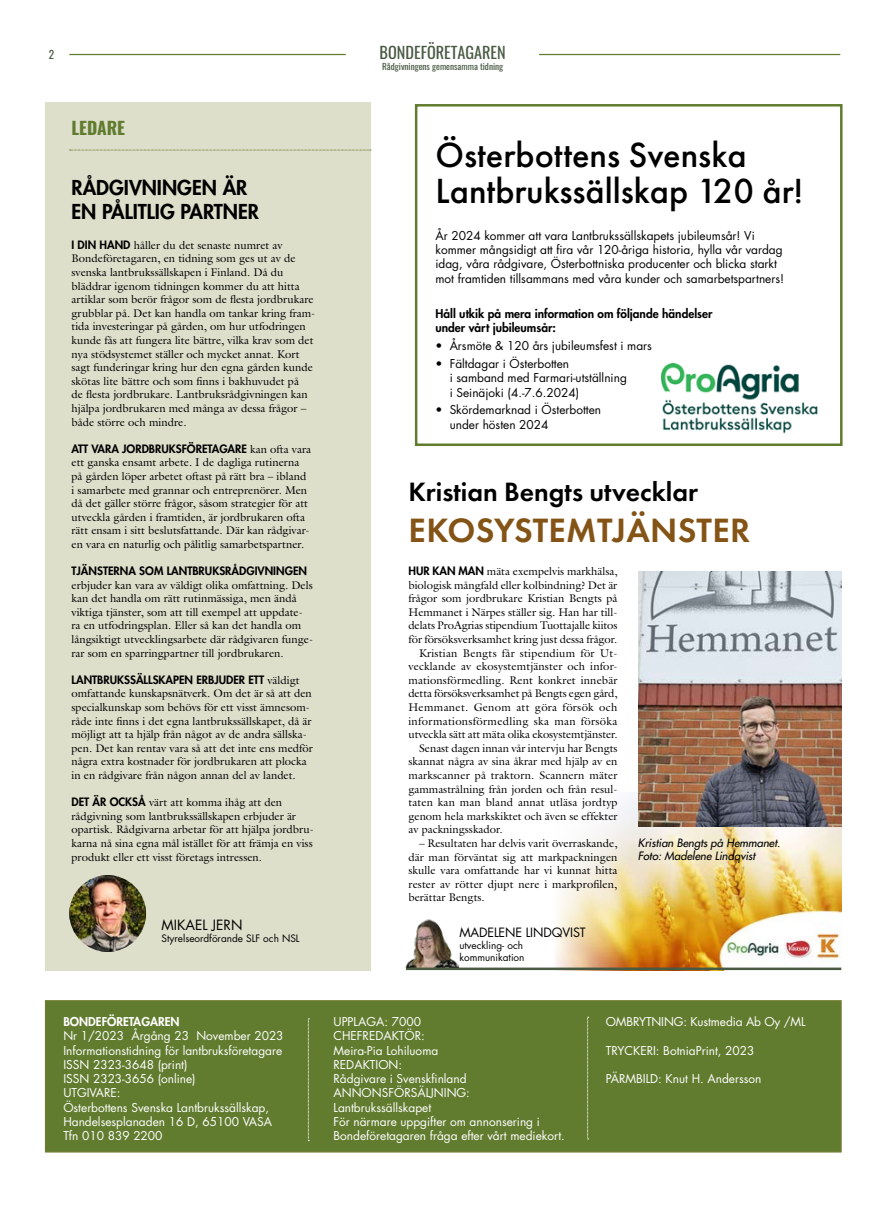
<style>
.page{position:relative;width:886px;height:1205px;background:#fff}
.page>*{position:absolute;margin:0;border:0;box-sizing:border-box;transform-origin:0 0}
.t1{font:500 36.25px/36.2px "Futura PT";color:#000}
.t2{font:600 35px "Futura PT";letter-spacing:.01em;color:#845316}
.t3{font:600 27.5px "Futura PT";color:#000}
.t4{font:800 20px/24px "Futura Std";color:#000}
.t5{font:700 17.5px "Oswald";color:#627c2f}
.t6{font:16.25px "Oswald";color:#495a43}
.t7{font:13.75px "Futura Std";color:#000}
.t8{font:12.5px "Futura Std";letter-spacing:-.01em;color:#000}
.t9{font:11.88px/14.2px "Futura Std";color:#fff}
.t10{font:11.88px/14.2px "Futura Std";color:#000}
.t11{font:800 11.88px/14.2px "Futura Std";color:#000}
.t12{font:800 11.88px "Futura Std";color:#fff}
.t13{font:11.25px/13.6px "Galliard Std";color:#000}
.t14{font:800 11.25px "Futura Std";color:#000}
.t15{font:italic 500 11.25px/13.5px "Futura Std";color:#000}
.t16{font:11.25px "Galliard Std";letter-spacing:.025em;color:#000}
.t17{font:11.25px "Galliard Std";letter-spacing:.02em;color:#000}
.t18{font:11.25px "Galliard Std";letter-spacing:.03em;color:#000}
.t19{font:11.25px "Oswald";color:#495a43}
.t20{font:10px/12px "Futura Std";color:#000}
.t21{font:8.75px "Oswald";color:#495a43;scale:1.05 1}
.s1{font-family:"Futura Std";font-weight:800}
.s2{font-family:"Galliard Std";font-weight:400}
</style>
<div class="page">
<hr style="left:69px;top:54px;width:277px;height:1px;background:#627c2f">
<hr style="left:539px;top:54px;width:301px;height:1px;background:#627c2f">
<img style="left:556px;top:792px;width:285px;height:175px">
<div style="left:45px;top:1000px;width:797px;height:152px;background:#627c2f;border:1px solid #707c2e"></div>
<svg style="left:308px;top:1018px;width:1px;height:123px"></svg>
<svg style="left:587px;top:1017px;width:2px;height:122px"></svg>
<div style="left:45px;top:103px;width:325px;height:868px;background:#dddfcb"></div>
<svg style="left:70px;top:150px;width:301px;height:1px"></svg>
<img style="left:69px;top:875px;width:77px;height:77px;border-radius:38px">
<div style="left:69px;top:875px;width:77px;height:77px;border:1px solid #000;border-radius:38px"></div>
<img style="left:639px;top:571px;width:202px;height:255px">
<img style="left:405px;top:919px;width:53px;height:48px">
<hr style="left:406px;top:967px;width:435px;height:3px;background:#495a43">
<img style="left:662px;top:364px;width:181px;height:72px">
<div style="left:415px;top:104px;width:427px;height:342px;border:2px solid #627c2f"></div>
<p class="t19" style="left:49px;top:44px;width:7px">2</p>
<h3 class="t6" style="left:380px;top:38px;width:128px">BONDEFÖRETAGAREN</h3>
<p class="t21" style="left:382px;top:58px;width:117px">Rådgivningens gemensamma tidning</p>
<h3 class="t5" style="left:72px;top:119px;width:55px">LEDARE</h3>
<h3 class="t4" style="left:72px;top:176px;width:189px">RÅDGIVNINGEN ÄR<br>EN PÅLITLIG PARTNER</h3>
<p class="t13" style="left:72px;top:238px;width:245px"><span class="s1">I DIN HAND</span> håller du det senaste numret av Bondeföretagaren, en tidning som ges ut av de svenska lantbrukssällskapen i Finland. Då du bläddrar igenom tidningen kommer du att hitta artiklar som berör frågor som de flesta jordbrukare grubblar på. Det kan handla om tankar kring fram&shy;tida investeringar på gården, om hur utfodringen kunde fås att fungera lite bättre, vilka krav som det nya stödsystemet ställer och mycket annat. Kort sagt funderingar kring hur den egna gården kunde skötas lite bättre och som finns i bakhuvudet på<br>de flesta jordbrukare. Lantbruksrådgivningen kan hjälpa jordbrukaren med många av dessa frågor – både större och mindre.</p>
<p class="t14" style="left:72px;top:441px;width:241px">ATT VARA JORDBRUKSFÖRETAGARE <span class="s2">kan ofta vara</span></p>
<p class="t13" style="left:72px;top:455px;width:239px">ett ganska ensamt arbete. I de dagliga rutinerna på gården löper arbetet oftast på rätt bra – ibland i samarbete med grannar och entreprenörer. Men då det gäller större frågor, såsom strategier för att utveckla gården i framtiden, är jordbrukaren ofta rätt ensam i sitt beslutsfattande. Där kan rådgivar&shy;en vara en naturlig och pålitlig samarbetspartner.</p>
<p class="t14" style="left:72px;top:564px;width:237px">TJÄNSTERNA SOM LANTBRUKSRÅDGIVNINGEN</p>
<p class="t13" style="left:72px;top:578px;width:243px">erbjuder kan vara av väldigt olika omfattning. Dels kan det handla om rätt rutinmässiga, men ändå viktiga tjänster, som att till exempel att uppdate&shy;ra en utfodringsplan. Eller så kan det handla om långsiktigt utvecklingsarbete där rådgivaren funge&shy;rar som en sparringpartner till jordbrukaren.</p>
<p class="t14" style="left:72px;top:672px;width:229px">LANTBRUKSSÄLLSKAPEN ERBJUDER ETT <span class="s2">väldigt</span></p>
<p class="t13" style="left:72px;top:687px;width:243px">omfattande kunskapsnätverk. Om det är så att den specialkunskap som behövs för ett visst ämnesom&shy;råde inte finns i det egna lantbrukssällskapet, då är möjligt att ta hjälp från något av de andra sällska&shy;pen. Det kan rentav vara så att det inte ens medför några extra kostnader för jordbrukaren att plocka in en rådgivare från någon annan del av landet.</p>
<p class="t13" style="left:72px;top:795px;width:244px"><span class="s1">DET ÄR OCKSÅ</span> värt att komma ihåg att den rådgivning som lantbrukssällskapen erbjuder är opartisk. Rådgivarna arbetar för att hjälpa jordbru&shy;karna nå sina egna mål istället för att främja en viss produkt eller ett visst företags intressen.</p>
<p class="t7" style="left:162px;top:916px;width:82px">MIKAEL JERN</p>
<p class="t20" style="left:162px;top:932px;width:140px">Styrelseordförande SLF och NSL</p>
<h1 class="t1" style="left:435px;top:137px;width:369px">Österbottens Svenska<br>Lantbrukssällskap 120 år!</h1>
<p class="t10" style="left:435px;top:228px;width:350px">År 2024 kommer att vara Lantbrukssällskapets jubileumsår! Vi kommer mångsidigt att fira vår 120-åriga historia, hylla vår vardag idag, våra rådgivare, Österbottniska producenter och blicka starkt mot framtiden tillsammans med våra kunder och samarbetspartners!</p>
<p class="t11" style="left:435px;top:307px;width:278px">Håll utkik på mera information om följande händelser under vårt jubileumsår:</p>
<p class="t10" style="left:435px;top:339px;width:218px">• Årsmöte &amp; 120 års jubileumsfest i mars</p>
<p class="t10" style="left:450px;top:357px;width:179px;text-indent:-14px">• Fältdagar i Österbotten<br>i samband med Farmari-utställning i Seinäjoki (4.-7.6.2024)</p>
<p class="t10" style="left:450px;top:403px;width:153px;text-indent:-14px">• Skördemarknad i Österbotten under hösten 2024</p>
<h3 class="t3" style="left:408px;top:475px;width:291px">Kristian Bengts utvecklar</h3>
<h2 class="t2" style="left:409px;top:509px;width:343px">EKOSYSTEMTJÄNSTER</h2>
<p class="t13" style="left:408px;top:564px;width:211px"><span class="s1">HUR KAN MAN</span> mäta exempelvis markhälsa,</p>
<p class="t13" style="left:408px;top:578px;width:210px">biologisk mångfald eller kolbindning? Det är</p>
<p class="t13" style="left:408px;top:591px;width:211px">frågor som jordbrukare Kristian Bengts på</p>
<p class="t13" style="left:408px;top:605px;width:211px">Hemmanet i Närpes ställer sig. Han har till-</p>
<p class="t13" style="left:408px;top:619px;width:211px">delats ProAgrias stipendium Tuottajalle kiitos</p>
<p class="t13" style="left:408px;top:632px;width:210px">för försöksverksamhet kring just dessa frågor.</p>
<p class="t17" style="left:419px;top:646px;width:200px">Kristian Bengts får stipendium för Ut-</p>
<p class="t13" style="left:408px;top:659px;width:211px">vecklande av ekosystemtjänster och infor-</p>
<p class="t13" style="left:408px;top:673px;width:211px">mationsförmedling. Rent konkret innebär</p>
<p class="t13" style="left:408px;top:686px;width:211px">detta försöksverksamhet på Bengts egen gård,</p>
<p class="t18" style="left:408px;top:700px;width:210px">Hemmanet. Genom att göra försök och</p>
<p class="t16" style="left:408px;top:714px;width:210px">informationsförmedling ska man försöka</p>
<p class="t13" style="left:408px;top:727px;width:211px">utveckla sätt att mäta olika ekosystemtjänster.</p>
<p class="t13" style="left:419px;top:741px;width:200px">Senast dagen innan vår intervju har Bengts</p>
<p class="t13" style="left:408px;top:754px;width:211px">skannat några av sina åkrar med hjälp av en</p>
<p class="t13" style="left:408px;top:768px;width:211px">markscanner på traktorn. Scannern mäter</p>
<p class="t13" style="left:408px;top:782px;width:211px">gammastrålning från jorden och från resul-</p>
<p class="t13" style="left:408px;top:795px;width:211px">taten kan man bland annat utläsa jordtyp</p>
<p class="t13" style="left:408px;top:809px;width:211px">genom hela markskiktet och även se effekter</p>
<p class="t13" style="left:408px;top:822px;width:96px">av packningsskador.</p>
<p class="t13" style="left:408px;top:836px;width:211px;text-align:justify;text-indent:11px">– Resultaten har delvis varit överraskande, där man förväntat sig att markpackningen skulle vara omfattande har vi kunnat hitta rester av rötter djupt nere i markprofilen, berättar Bengts.</p>
<p class="t15" style="left:638px;top:836px;width:144px">Kristian Bengts på Hemmanet.<br>Foto: Madelene Lindqvist</p>
<p class="t8" style="left:459px;top:924px;width:128px">MADELENE LINDQVIST</p>
<p class="t20" style="left:459px;top:939px;width:67px">utveckling- och kommunikation</p>
<p class="t12" style="left:63px;top:1014px;width:118px">BONDEFÖRETAGAREN</p>
<p class="t9" style="left:63px;top:1029px;width:222px">Nr 1/2023 Årgång 23 November 2023<br>Informationstidning för lantbruksföretagare<br>ISSN 2323-3648 (print)<br>ISSN 2323-3656 (online)<br>UTGIVARE:<br>Österbottens Svenska Lantbrukssällskap,<br>Handelsesplanaden 16 D, 65100 VASA<br>Tfn 010 839 2200</p>
<p class="t9" style="left:333px;top:1014px;width:233px">UPPLAGA: 7000<br>CHEFREDAKTÖR:<br>Meira-Pia Lohiluoma<br>REDAKTION:<br>Rådgivare i Svenskfinland<br>ANNONSFÖRSÄLJNING:<br>Lantbrukssällskapet<br>För närmare uppgifter om annonsering i<br>Bondeföretagaren fråga efter vårt mediekort.</p>
<p class="t9" style="left:606px;top:1014px;width:201px">OMBRYTNING: Kustmedia Ab Oy /ML</p>
<p class="t9" style="left:606px;top:1043px;width:150px">TRYCKERI: BotniaPrint, 2023</p>
<p class="t9" style="left:606px;top:1071px;width:157px">PÄRMBILD: Knut H. Andersson</p>
</div>
